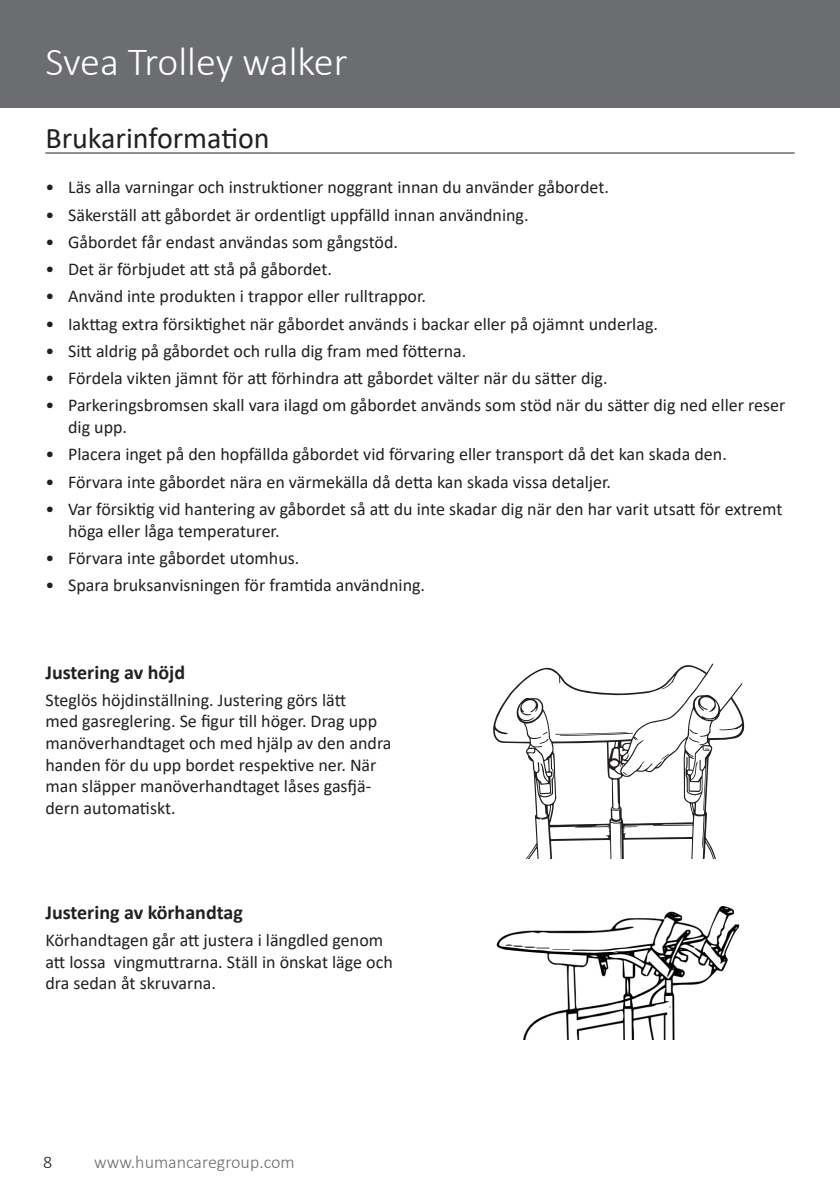
<style>
.page{position:relative;width:840px;height:1191px;background:#fff}
.page>*{position:absolute;margin:0;border:0;box-sizing:border-box;transform-origin:0 0}
.t1{font:300 40px "Calibri";color:#fff}
.Content_heading{font:30px "Calibri";color:#231f20}
.Body_Headline{font:700 20px "Calibri";color:#231f20}
.Body_text{font:18px/21.6px "Calibri";color:#231f20}
.t2{font:300 18px "Calibri";color:#6c6d70}
.t3{font:300 18px "Calibri";color:#231f20}
</style>
<div class="page">
<div style="left:0;top:0;width:839px;height:108px;background:#6c6d70"></div>
<hr style="left:45px;top:152px;width:749px;height:1px;background:#231f20">
<svg style="left:493px;top:663px;width:250px;height:195px"></svg>
<svg style="left:661px;top:754px;width:7px;height:5px"></svg>
<svg style="left:622px;top:772px;width:4px;height:3px"></svg>
<svg style="left:555px;top:732px;width:77px;height:4px"></svg>
<svg style="left:688px;top:729px;width:11px;height:13px"></svg>
<svg style="left:539px;top:731px;width:9px;height:13px"></svg>
<img style="left:496px;top:906px;width:244px;height:134px">
<h1 class="t1" style="left:45px;top:37px;width:303px">Svea Trolley walker</h1>
<p class="Content_heading" style="left:45px;top:117px;width:226px">Brukarinformation</p>
<p class="Body_text" style="left:45px;top:176px;width:564px">• Läs alla varningar och instruktioner noggrant innan du använder gåbordet.</p>
<p class="Body_text" style="left:45px;top:203px;width:484px">• Säkerställ att gåbordet är ordentligt uppfälld innan användning.</p>
<p class="Body_text" style="left:45px;top:230px;width:354px">• Gåbordet får endast användas som gångstöd.</p>
<p class="Body_text" style="left:45px;top:258px;width:288px">• Det är förbjudet att stå på gåbordet.</p>
<p class="Body_text" style="left:45px;top:285px;width:382px">• Använd inte produkten i trappor eller rulltrappor.</p>
<p class="Body_text" style="left:45px;top:312px;width:614px">• Iakttag extra försiktighet när gåbordet används i backar eller på ojämnt underlag.</p>
<p class="Body_text" style="left:45px;top:340px;width:422px">• Sitt aldrig på gåbordet och rulla dig fram med fötterna.</p>
<p class="Body_text" style="left:45px;top:367px;width:563px">• Fördela vikten jämnt för att förhindra att gåbordet välter när du sätter dig.</p>
<p class="Body_text" style="left:68px;top:394px;width:718px;text-indent:-23px">• Parkeringsbromsen skall vara ilagd om gåbordet används som stöd när du sätter dig ned eller reser dig upp.</p>
<p class="Body_text" style="left:45px;top:443px;width:682px">• Placera inget på den hopfällda gåbordet vid förvaring eller transport då det kan skada den.</p>
<p class="Body_text" style="left:45px;top:470px;width:567px">• Förvara inte gåbordet nära en värmekälla då detta kan skada vissa detaljer.</p>
<p class="Body_text" style="left:68px;top:497px;width:715px;text-indent:-23px">• Var försiktig vid hantering av gåbordet så att du inte skadar dig när den har varit utsatt för extremt höga eller låga temperaturer.</p>
<p class="Body_text" style="left:45px;top:546px;width:255px">• Förvara inte gåbordet utomhus.</p>
<p class="Body_text" style="left:45px;top:574px;width:381px">• Spara bruksanvisningen för framtida användning.</p>
<p class="Body_Headline" style="left:45px;top:658px;width:141px">Justering av höjd</p>
<p class="Body_text" style="left:45px;top:688px;width:347px">Steglös höjdinställning. Justering görs lätt<br>med gasreglering. Se figur till höger. Drag upp manöverhandtaget och med hjälp av den andra handen för du upp bordet respektive ner. När man släpper manöverhandtaget låses gasfjä&shy;dern automatiskt.</p>
<p class="Body_Headline" style="left:45px;top:898px;width:199px">Justering av körhandtag</p>
<p class="Body_text" style="left:45px;top:928px;width:349px">Körhandtagen går att justera i längdled genom att lossa vingmuttrarna. Ställ in önskat läge och dra sedan åt skruvarna.</p>
<p class="t3" style="left:43px;top:1151px;width:11px">8</p>
<p class="t2" style="left:94px;top:1151px;width:202px">www.humancaregroup.com</p>
</div>
